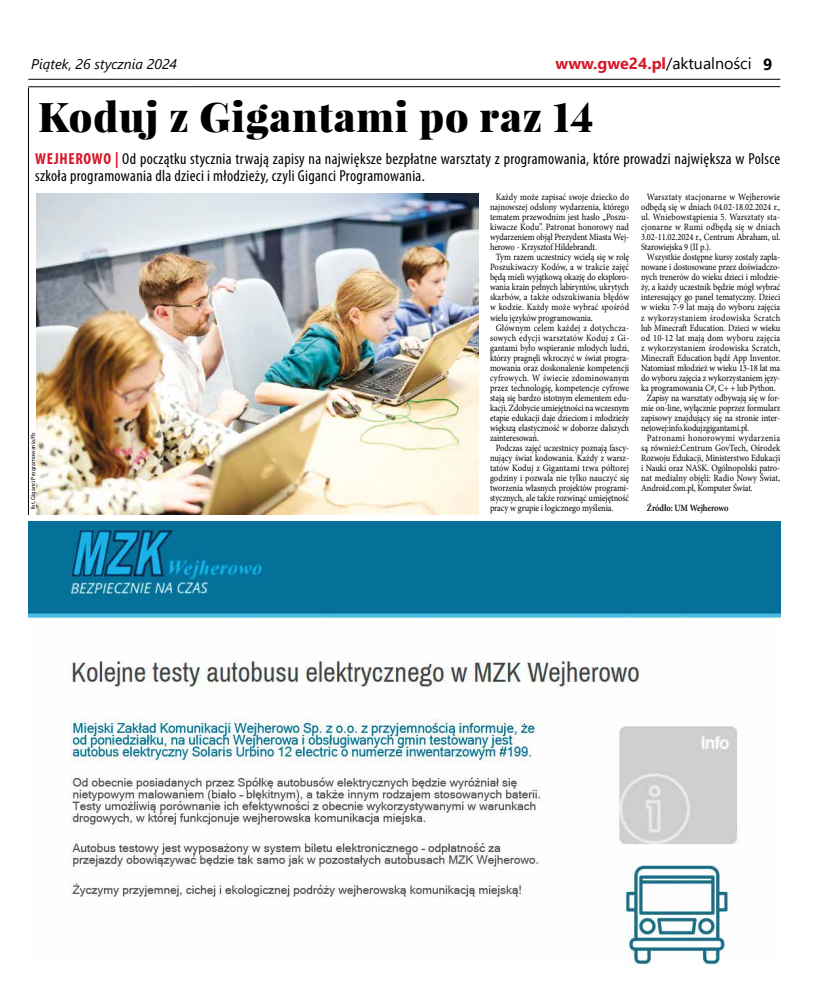
<style>
.page{position:relative;width:820px;height:993px;background:#fff}
.page>*{position:absolute;margin:0;border:0;box-sizing:border-box;transform-origin:0 0}
.t1{font:900 41px "Playfair Display";letter-spacing:.02em;color:#000}
.t2{font:condensed 16px/17px "Myriad Pro";letter-spacing:.02em;color:#000}
.t3{font:700 16px "Segoe UI";color:#d71728}
.t4{font:italic 14px "Segoe UI";color:#000}
.t5{font:9.6px "Minion Pro";letter-spacing:-.005em;color:#000;scale:.88 1}
.t6{font:9.6px "Minion Pro";letter-spacing:.025em;color:#000;scale:.88 1}
.t7{font:9.6px "Minion Pro";letter-spacing:.02em;color:#000;scale:.88 1}
.t8{font:9.6px "Minion Pro";letter-spacing:.015em;color:#000;scale:.88 1}
.t9{font:9.6px "Minion Pro";letter-spacing:.03em;color:#000;scale:.88 1}
.t10{font:9.6px "Minion Pro";letter-spacing:.035em;color:#000;scale:.88 1}
.t11{font:600 9.6px "Minion Pro";letter-spacing:-.01em;color:#000;scale:.88 1}
.t12{font:6px "Myriad Pro";color:#000}
.s1{font-weight:400;color:#000}
.s2{color:#000}
.s3{font-weight:700;color:#d71728}
</style>
<div class="page">
<hr style="left:28px;top:79px;width:752px;height:1px;background:#000">
<img style="left:28px;top:521px;width:752px;height:443px">
<hr style="left:28px;top:86px;width:752px;height:1px;background:#000">
<hr style="left:28px;top:87px;width:1px;height:427px;background:#000">
<img style="left:37px;top:193px;width:441px;height:321px">
<h3 class="t4" style="left:31px;top:51px;width:147px">Piątek, 26 stycznia 2024</h3>
<h2 class="t3" style="left:555px;top:49px;width:218px">www.gwe24.pl<span class="s1">/aktualności</span> <span class="s2">9</span></h2>
<h1 class="t1" style="left:38px;top:90px;width:556px">Koduj z Gigantami po raz 14</h1>
<h2 class="t2" style="left:35px;top:150px;width:746px"><span class="s3">WEJHEROWO |</span> Od początku stycznia trwają zapisy na największe bezpłatne warsztaty z programowania, które prowadzi największa w Polsce szkoła programowania dla dzieci i młodzieży, czyli Giganci Programowania.</h2>
<p class="t5" style="left:495px;top:191px;width:153px">Każdy może zapisać swoje dziecko do</p>
<p class="t5" style="left:490px;top:201px;width:159px">najnowszej odsłony wydarzenia, którego</p>
<p class="t5" style="left:490px;top:211px;width:159px">tematem przewodnim jest hasło „Poszu-</p>
<p class="t5" style="left:490px;top:221px;width:159px">kiwacze Kodu”. Patronat honorowy nad</p>
<p class="t5" style="left:490px;top:231px;width:159px">wydarzeniem objął Prezydent Miasta Wej-</p>
<p class="t5" style="left:490px;top:241px;width:123px">herowo - Krzysztof Hildebrandt.</p>
<p class="t5" style="left:495px;top:251px;width:153px">Tym razem uczestnicy wcielą się w rolę</p>
<p class="t8" style="left:490px;top:261px;width:159px">Poszukiwaczy Kodów, a w trakcie zajęć</p>
<p class="t5" style="left:490px;top:271px;width:159px">będą mieli wyjątkową okazję do eksploro-</p>
<p class="t5" style="left:490px;top:281px;width:159px">wania krain pełnych labiryntów, ukrytych</p>
<p class="t7" style="left:490px;top:291px;width:159px">skarbów, a także odszukiwania błędów</p>
<p class="t7" style="left:490px;top:301px;width:159px">w kodzie. Każdy może wybrać spośród</p>
<p class="t5" style="left:490px;top:311px;width:118px">wielu języków programowania.</p>
<p class="t9" style="left:495px;top:321px;width:153px">Głównym celem każdej z dotychcza-</p>
<p class="t7" style="left:490px;top:331px;width:159px">sowych edycji warsztatów Koduj z Gi-</p>
<p class="t5" style="left:490px;top:341px;width:159px">gantami było wspieranie młodych ludzi,</p>
<p class="t5" style="left:490px;top:351px;width:159px">którzy pragnęli wkroczyć w świat progra-</p>
<p class="t5" style="left:490px;top:361px;width:159px">mowania oraz doskonalenie kompetencji</p>
<p class="t6" style="left:490px;top:371px;width:159px">cyfrowych. W świecie zdominowanym</p>
<p class="t5" style="left:490px;top:381px;width:159px">przez technologię, kompetencje cyfrowe</p>
<p class="t5" style="left:490px;top:391px;width:159px">stają się bardzo istotnym elementem edu-</p>
<p class="t5" style="left:490px;top:401px;width:159px">kacji. Zdobycie umiejętności na wczesnym</p>
<p class="t5" style="left:490px;top:411px;width:159px">etapie edukacji daje dzieciom i młodzieży</p>
<p class="t5" style="left:490px;top:421px;width:159px">większą elastyczność w doborze dalszych</p>
<p class="t5" style="left:490px;top:431px;width:57px">zainteresowań.</p>
<p class="t5" style="left:495px;top:441px;width:153px">Podczas zajęć uczestnicy poznają fascy-</p>
<p class="t5" style="left:490px;top:451px;width:159px">nujący świat kodowania. Każdy z warsz-</p>
<p class="t8" style="left:490px;top:461px;width:159px">tatów Koduj z Gigantami trwa półtorej</p>
<p class="t5" style="left:490px;top:471px;width:159px">godziny i pozwala nie tylko nauczyć się</p>
<p class="t5" style="left:490px;top:481px;width:159px">tworzenia własnych projektów programi-</p>
<p class="t5" style="left:490px;top:491px;width:159px">stycznych, ale także rozwinąć umiejętność</p>
<p class="t5" style="left:490px;top:501px;width:142px">pracy w grupie i logicznego myślenia.</p>
<p class="t6" style="left:646px;top:191px;width:153px">Warsztaty stacjonarne w Wejherowie</p>
<p class="t5" style="left:641px;top:201px;width:159px">odbędą się w dniach 04.02-18.02.2024 r.,</p>
<p class="t7" style="left:641px;top:211px;width:159px">ul. Wniebowstąpienia 5. Warsztaty sta-</p>
<p class="t6" style="left:641px;top:221px;width:159px">cjonarne w Rumi odbędą się w dniach</p>
<p class="t5" style="left:641px;top:231px;width:159px">3.02-11.02.2024 r., Centrum Abraham, ul.</p>
<p class="t5" style="left:641px;top:241px;width:81px">Starowiejska 9 (II p.).</p>
<p class="t5" style="left:646px;top:251px;width:153px">Wszystkie dostępne kursy zostały zapla-</p>
<p class="t5" style="left:641px;top:261px;width:159px">nowane i dostosowane przez doświadczo-</p>
<p class="t5" style="left:641px;top:271px;width:159px">nych trenerów do wieku dzieci i młodzie-</p>
<p class="t5" style="left:641px;top:281px;width:159px">ży, a każdy uczestnik będzie mógł wybrać</p>
<p class="t5" style="left:641px;top:291px;width:159px">interesujący go panel tematyczny. Dzieci</p>
<p class="t5" style="left:641px;top:301px;width:159px">w wieku 7-9 lat mają do wyboru zajęcia</p>
<p class="t9" style="left:641px;top:311px;width:159px">z wykorzystaniem środowiska Scratch</p>
<p class="t5" style="left:641px;top:321px;width:159px">lub Minecraft Education. Dzieci w wieku</p>
<p class="t6" style="left:641px;top:331px;width:159px">od 10-12 lat mają dom wyboru zajęcia</p>
<p class="t6" style="left:641px;top:341px;width:159px">z wykorzystaniem środowiska Scratch,</p>
<p class="t5" style="left:641px;top:351px;width:159px">Minecraft Education bądź App Inventor.</p>
<p class="t5" style="left:641px;top:361px;width:159px">Natomiast młodzież w wieku 13-18 lat ma</p>
<p class="t5" style="left:641px;top:371px;width:159px">do wyboru zajęcia z wykorzystaniem języ-</p>
<p class="t5" style="left:641px;top:381px;width:154px">ka programowania C#, C+ + lub Python.</p>
<p class="t5" style="left:646px;top:391px;width:153px">Zapisy na warsztaty odbywają się w for-</p>
<p class="t5" style="left:641px;top:401px;width:159px">mie on-line, wyłącznie poprzez formularz</p>
<p class="t5" style="left:641px;top:411px;width:159px">zapisowy znajdujący się na stronie inter-</p>
<p class="t5" style="left:641px;top:421px;width:124px">netowej:info.kodujzgigantami.pl.</p>
<p class="t10" style="left:646px;top:431px;width:153px">Patronami honorowymi wydarzenia</p>
<p class="t5" style="left:641px;top:441px;width:159px">są również:Centrum GovTech, Ośrodek</p>
<p class="t5" style="left:641px;top:451px;width:159px">Rozwoju Edukacji, Ministerstwo Edukacji</p>
<p class="t5" style="left:641px;top:461px;width:159px">i Nauki oraz NASK. Ogólnopolski patro-</p>
<p class="t5" style="left:641px;top:471px;width:159px">nat medialny objęli: Radio Nowy Świat,</p>
<p class="t5" style="left:641px;top:481px;width:128px">Android.com.pl, Komputer Świat.</p>
<p class="t12" style="left:29px;top:509px;width:78px;rotate:-90deg">fot. Giganci Programowania/fb</p>
<p class="t11" style="left:646px;top:501px;width:94px">Źródło: UM Wejherowo</p>
</div>
